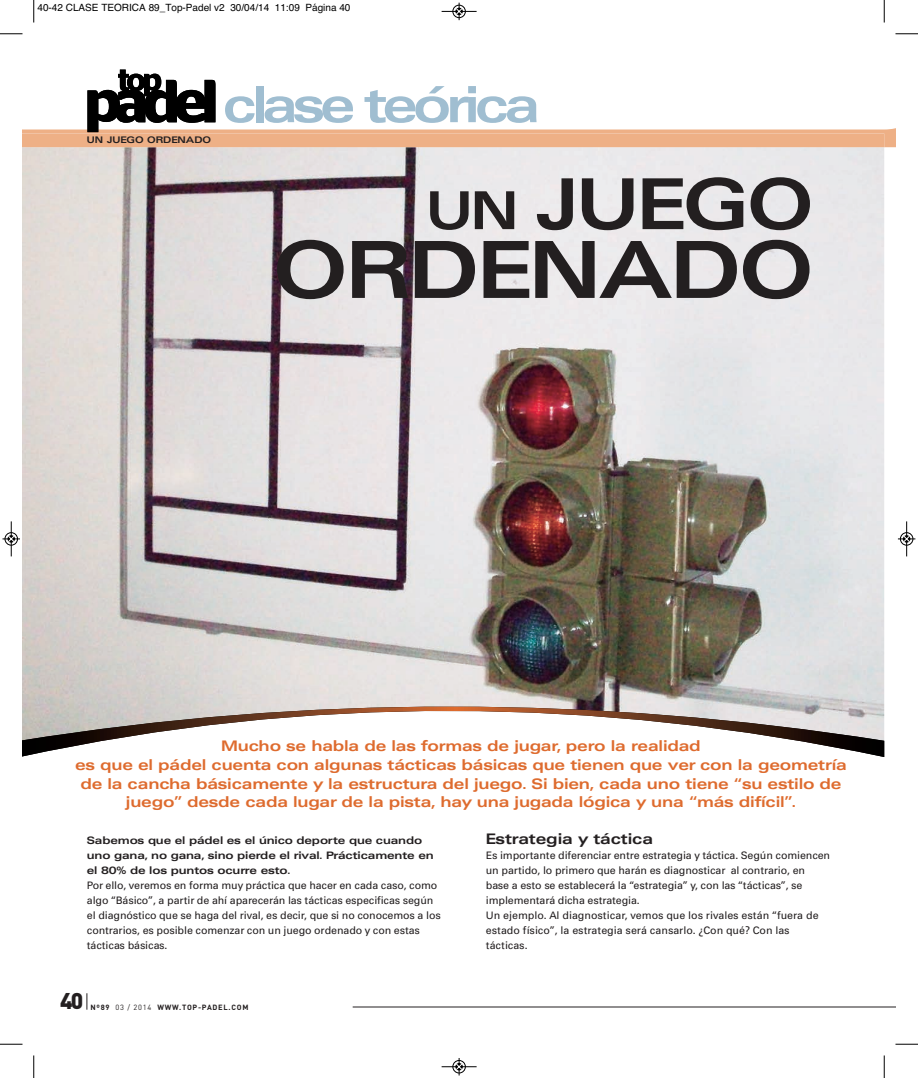
<style>
.page{position:relative;width:918px;height:1078px;background:#fff}
.page>*{position:absolute;margin:0;border:0;box-sizing:border-box;transform-origin:0 0}
.t1{font:700 81.25px "Audi Sans Ext CE";letter-spacing:-.025em;color:#231f20}
.t2{font:700 72.5px "Audi Sans Ext CE";letter-spacing:-.025em;color:#231f20}
.t3{font:700 50px "Audi Sans Ext CE";letter-spacing:-.1em;color:#a0bed1}
.t4{font:900 22.5px "DIN";color:#231f20}
.t5{font:700 15px/18.8px "Audi Sans Ext CE";letter-spacing:-.015em;color:#de6b2e;text-align:center}
.t6{font:700 15px "Audi Sans Ext CE";letter-spacing:-.01em;color:#231f20}
.t7{font:10.62px/15px "Audi Sans CE";letter-spacing:-.015em;color:#231f20}
.t8{font:700 10.62px/15px "Audi Sans Ext";letter-spacing:-.015em;color:#231f20}
.t9{font:10px "Helvetica";color:#000}
.t10{font:700 9.38px "Audi Sans Ext CE";color:#231f20}
.t11{font:700 7.5px "DIN";letter-spacing:.1em;color:#231f20}
.s1{font-size:54px}
.s2{font-weight:400}
</style>
<div class="page">
<img style="left:22px;top:148px;width:862px;height:546px">
<svg style="left:22px;top:694px;width:862px;height:63px"></svg>
<svg style="left:87px;top:993px;width:1px;height:16px"></svg>
<hr style="left:353px;top:1006px;width:542px;height:1px;background:#231f20">
<svg style="left:22px;top:70px;width:862px;height:78px"></svg>
<svg style="left:33px;top:0;width:2px;height:22px"></svg>
<svg style="left:0;top:33px;width:22px;height:2px"></svg>
<svg style="left:884px;top:0;width:1px;height:22px"></svg>
<svg style="left:895px;top:33px;width:23px;height:2px"></svg>
<svg style="left:33px;top:1055px;width:2px;height:22px"></svg>
<svg style="left:0;top:1043px;width:22px;height:1px"></svg>
<svg style="left:884px;top:1055px;width:1px;height:22px"></svg>
<svg style="left:895px;top:1043px;width:23px;height:1px"></svg>
<div style="left:452px;top:5px;width:14px;height:13px;border:1px solid #fff;border-radius:50%"></div>
<hr style="left:442px;top:11px;width:35px;height:1px;background:#000">
<div style="left:453px;top:5px;width:12px;height:13px;border:1px solid #000;border-radius:50%"></div>
<svg style="left:456px;top:3px;width:6px;height:17px"></svg>
<div style="left:452px;top:1059px;width:14px;height:14px;border:1px solid #fff;border-radius:50%"></div>
<hr style="left:442px;top:1066px;width:35px;height:1px;background:#000">
<div style="left:453px;top:1060px;width:12px;height:12px;border:1px solid #000;border-radius:50%"></div>
<svg style="left:456px;top:1058px;width:6px;height:17px"></svg>
<hr style="left:11px;top:521px;width:1px;height:35px;background:#000">
<div style="left:5px;top:532px;width:13px;height:13px;border:1px solid #000;border-radius:50%"></div>
<svg style="left:2px;top:535px;width:18px;height:7px"></svg>
<hr style="left:906px;top:521px;width:1px;height:35px;background:#000">
<div style="left:900px;top:532px;width:13px;height:13px;border:1px solid #000;border-radius:50%"></div>
<svg style="left:898px;top:535px;width:17px;height:7px"></svg>
<p class="t9" style="left:38px;top:2px;width:314px">40-42 CLASE TEORICA 89_Top-Padel v2 30/04/14 11:09 Página 40</p>
<p class="t10" style="left:87px;top:136px;width:126px">UN JUEGO ORDENADO</p>
<h3 class="t3" style="left:223px;top:87px;width:319px">clase teórica</h3>
<h2 class="t2" style="left:426px;top:178px;width:389px"><span class="s1">UN</span> JUEGO</h2>
<h1 class="t1" style="left:273px;top:241px;width:542px">ORDENADO</h1>
<p class="t5" style="left:75px;top:738px;width:773px">Mucho se habla de las formas de jugar, pero la realidad<br>es que el pádel cuenta con algunas tácticas básicas que tienen que ver con la geometría de la cancha básicamente y la estructura del juego. Si bien, cada uno tiene “su estilo de juego” desde cada lugar de la pista, hay una jugada lógica y una “más difícil”.</p>
<p class="t8" style="left:87px;top:833px;width:348px">Sabemos que el pádel es el único deporte que cuando uno gana, no gana, sino pierde el rival. Prácticamente en el 80% de los puntos ocurre esto.</p>
<p class="t7" style="left:87px;top:878px;width:355px">Por ello, veremos en forma muy práctica que hacer en cada caso, como algo “Básico”, a partir de ahí aparecerán las tácticas especificas según el diagnóstico que se haga del rival, es decir, que si no conocemos a los contrarios, es posible comenzar con un juego ordenado y con estas tácticas básicas.</p>
<h3 class="t4" style="left:60px;top:988px;width:25px">40</h3>
<p class="t11" style="left:90px;top:1002px;width:160px">Nº89 <span class="s2">03 / 2014</span> WWW.TOP-PADEL.COM</p>
<h3 class="t6" style="left:486px;top:833px;width:169px">Estrategia y táctica</h3>
<p class="t7" style="left:486px;top:848px;width:346px">Es importante diferenciar entre estrategia y táctica. Según comiencen un partido, lo primero que harán es diagnosticar al contrario, en base a esto se establecerá la “estrategia” y, con las “tácticas”, se implementará dicha estrategia.<br>Un ejemplo. Al diagnosticar, vemos que los rivales están “fuera de estado físico”, la estrategia será cansarlo. ¿Con qué? Con las tácticas.</p>
</div>
